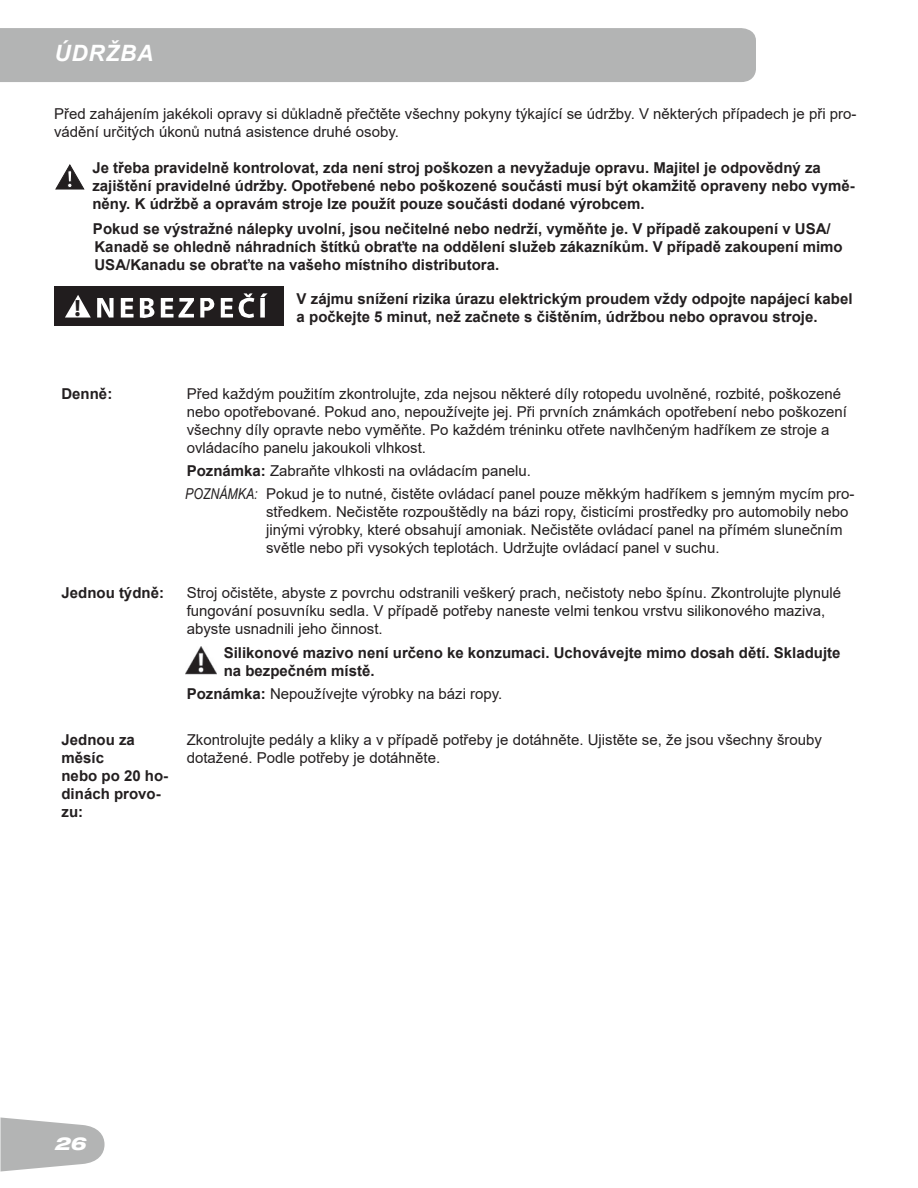
<style>
.page{position:relative;width:918px;height:1188px;background:#fff}
.page>*{position:absolute;margin:0;border:0;box-sizing:border-box;transform-origin:0 0}
.t1{font:700 23.7px "Myriad Pro";color:#211d1e}
.t2{font:italic 700 22.5px "Arial";letter-spacing:.035em;color:#fff}
.t3{font:italic 800 expanded 18px "Helvetica Neue";color:#fff}
.t4{font:15px/18px "Arial";color:#231f20}
.t5{font:700 15px/18px "Arial";color:#231f20}
.s1{font-weight:700}
.s2{font-family:"Arial Narrow";font-style:italic}
</style>
<div class="page">
<div style="left:0;top:28px;width:756px;height:54px;background:#b3b4b4"></div>
<svg style="left:0;top:1118px;width:105px;height:54px"></svg>
<svg style="left:55px;top:164px;width:29px;height:26px"></svg>
<div style="left:54px;top:286px;width:229px;height:40px;background:#211d1e"></div>
<svg style="left:97px;top:298px;width:17px;height:20px"></svg>
<svg style="left:121px;top:298px;width:13px;height:20px"></svg>
<svg style="left:140px;top:298px;width:14px;height:20px"></svg>
<svg style="left:161px;top:298px;width:33px;height:20px"></svg>
<svg style="left:200px;top:298px;width:14px;height:20px"></svg>
<svg style="left:221px;top:293px;width:33px;height:25px"></svg>
<svg style="left:260px;top:293px;width:8px;height:25px"></svg>
<svg style="left:65px;top:295px;width:26px;height:23px"></svg>
<img style="left:185px;top:646px;width:32px;height:29px">
<h2 class="t2" style="left:54px;top:38px;width:100px">ÚDRŽBA</h2>
<p class="t4" style="left:54px;top:105px;width:804px">Před zahájením jakékoli opravy si důkladně přečtěte všechny pokyny týkající se údržby. V některých případech je při pro&shy;vádění určitých úkonů nutná asistence druhé osoby.</p>
<p class="t5" style="left:92px;top:159px;width:764px">Je třeba pravidelně kontrolovat, zda není stroj poškozen a nevyžaduje opravu. Majitel je odpovědný za zajištění pravidelné údržby. Opotřebené nebo poškozené součásti musí být okamžitě opraveny nebo vymě&shy;něny. K údržbě a opravám stroje lze použít pouze součásti dodané výrobcem.</p>
<p class="t5" style="left:93px;top:220px;width:751px">Pokud se výstražné nálepky uvolní, jsou nečitelné nebo nedrží, vyměňte je. V případě zakoupení v USA/<br>Kanadě se ohledně náhradních štítků obraťte na oddělení služeb zákazníkům. V případě zakoupení mimo<br>USA/Kanadu se obraťte na vašeho místního distributora.</p>
<h1 class="t1" style="left:74px;top:293px;width:8px">!</h1>
<p class="t5" style="left:297px;top:290px;width:558px">V zájmu snížení rizika úrazu elektrickým proudem vždy odpojte napájecí kabel a počkejte 5 minut, než začnete s čištěním, údržbou nebo opravou stroje.</p>
<p class="t5" style="left:61px;top:385px;width:52px">Denně:</p>
<p class="t4" style="left:187px;top:384px;width:662px">Před každým použitím zkontrolujte, zda nejsou některé díly rotopedu uvolněné, rozbité, poškozené nebo opotřebované. Pokud ano, nepoužívejte jej. Při prvních známkách opotřebení nebo poškození všechny díly opravte nebo vyměňte. Po každém tréninku otřete navlhčeným hadříkem ze stroje a ovládacího panelu jakoukoli vlhkost.</p>
<p class="t4" style="left:185px;top:459px;width:671px;line-height:23px"><span class="s1">Poznámka:</span> Zabraňte vlhkosti na ovládacím panelu.<br><span class="s2">POZNÁMKA:</span> Pokud je to nutné, čistěte ovládací panel pouze měkkým hadříkem s jemným mycím pro-</p>
<p class="t4" style="left:266px;top:502px;width:584px">středkem. Nečistěte rozpouštědly na bázi ropy, čisticími prostředky pro automobily nebo jinými výrobky, které obsahují amoniak. Nečistěte ovládací panel na přímém slunečním světle nebo při vysokých teplotách. Udržujte ovládací panel v suchu.</p>
<p class="t5" style="left:61px;top:584px;width:104px">Jednou týdně:</p>
<p class="t4" style="left:187px;top:584px;width:656px">Stroj očistěte, abyste z povrchu odstranili veškerý prach, nečistoty nebo špínu. Zkontrolujte plynulé fungování posuvníku sedla. V případě potřeby naneste velmi tenkou vrstvu silikonového maziva, abyste usnadnili jeho činnost.</p>
<p class="t5" style="left:224px;top:644px;width:618px">Silikonové mazivo není určeno ke konzumaci. Uchovávejte mimo dosah dětí. Skladujte na bezpečném místě.</p>
<p class="t4" style="left:187px;top:684px;width:317px"><span class="s1">Poznámka:</span> Nepoužívejte výrobky na bázi ropy.</p>
<p class="t5" style="left:62px;top:730px;width:108px">Jednou za měsíc<br>nebo po 20 ho&shy;dinách provo&shy;zu:</p>
<p class="t4" style="left:187px;top:730px;width:637px">Zkontrolujte pedály a kliky a v případě potřeby je dotáhněte. Ujistěte se, že jsou všechny šrouby dotažené. Podle potřeby je dotáhněte.</p>
<p class="t3" style="left:54px;top:1132px;width:33px">26</p>
</div>
